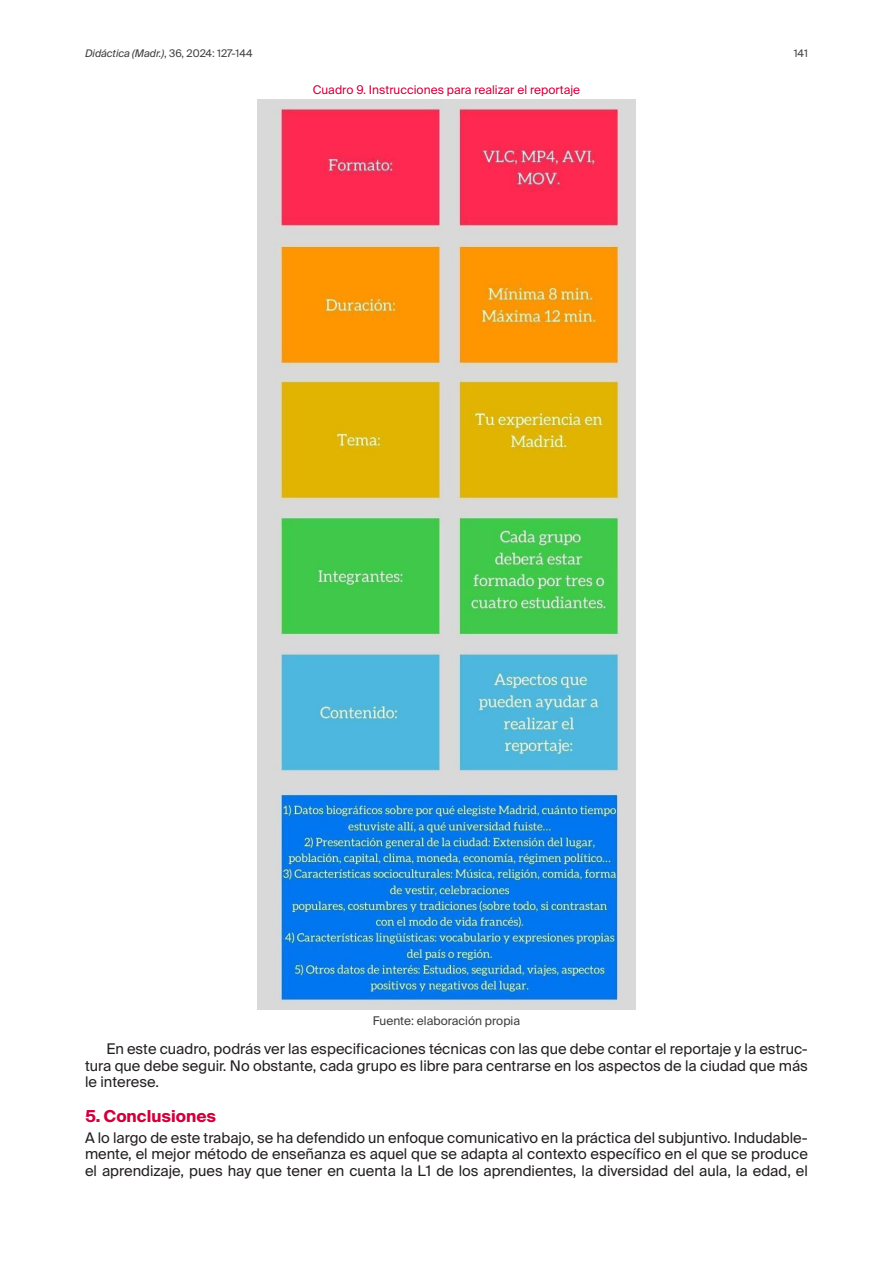
<style>
.page{position:relative;width:893px;height:1263px;background:#fff}
.page>*{position:absolute;margin:0;border:0;box-sizing:border-box;transform-origin:0 0}
.Epigrafe_1_Nivel_ES{font:700 16.5px "Suisse Intl";color:#cf003d}
.Normal_1er_parr{font:14.7px/16.5px "Suisse Intl";color:#231f20;text-align:justify}
.Título_elemento{font:12px "Suisse Intl";color:#cf003d}
.Pie_elemento{font:12px "Suisse Intl";color:#3e3e3f}
.t1{font:italic 10.5px "Suisse Intl";color:#3e3e3f}
.t2{font:10.5px "Suisse Intl";color:#3e3e3f}
.s1{font-style:normal}
</style>
<div class="page">
<img style="left:257px;top:100px;width:379px;height:910px">
<p class="t1" style="left:85px;top:47px;width:169px">Didáctica (Madr.)<span class="s1">, 36, 2024: 127-144</span></p>
<p class="t2" style="left:794px;top:47px;width:16px">141</p>
<p class="Título_elemento" style="left:313px;top:83px;width:269px">Cuadro 9. Instrucciones para realizar el reportaje</p>
<p class="Pie_elemento" style="left:373px;top:1014px;width:149px">Fuente: elaboración propia</p>
<p class="Normal_1er_parr" style="left:85px;top:1041px;width:724px;text-indent:21px">En este cuadro, podrás ver las especificaciones técnicas con las que debe contar el reportaje y la estruc&shy;tura que debe seguir. No obstante, cada grupo es libre para centrarse en los aspectos de la ciudad que más le interese.</p>
<p class="Epigrafe_1_Nivel_ES" style="left:85px;top:1106px;width:133px">5. Conclusiones</p>
<p class="Normal_1er_parr" style="left:85px;top:1129px;width:724px">A lo largo de este trabajo, se ha defendido un enfoque comunicativo en la práctica del subjuntivo. Indudable&shy;mente, el mejor método de enseñanza es aquel que se adapta al contexto específico en el que se produce el aprendizaje, pues hay que tener en cuenta la L1 de los aprendientes, la diversidad del aula, la edad, el</p>
</div>
